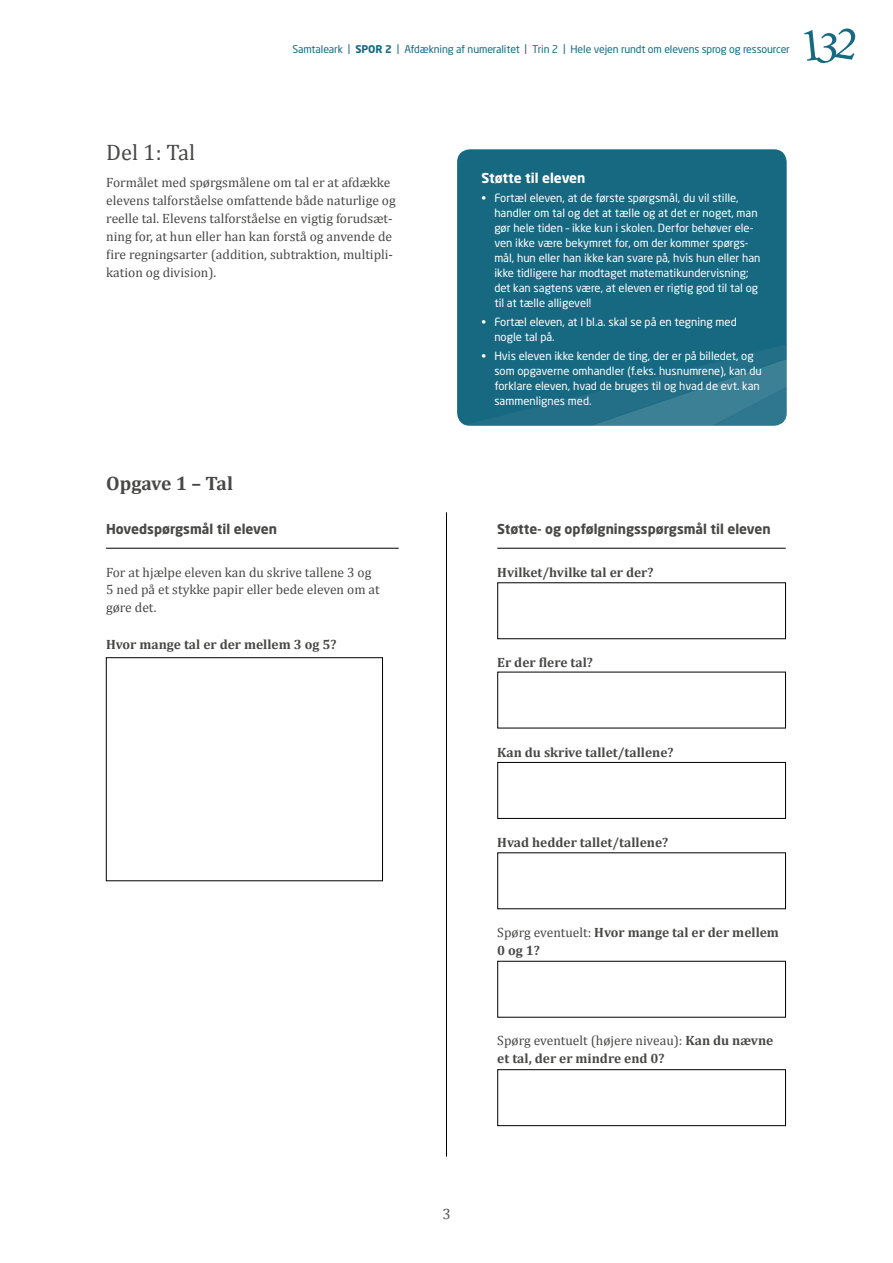
<style>
.page{position:relative;width:893px;height:1263px;background:#fff}
.page>*{position:absolute;margin:0;border:0;box-sizing:border-box;transform-origin:0 0}
.Underrubrik{font:22.5px "Cambria";color:#484847}
.Børdtekst_-_Samtalea{font:700 19.5px "Cambria";letter-spacing:-.01em;color:#484847}
.t1{font:15px "Cambria";color:#565655}
.Børdtekst_-_Samtalea-2{font:13.5px/18px "Cambria";color:#484847}
.Børdtekst_-_Samtalea-3{font:700 13.5px/18px "Cambria";color:#484847}
.Boks__Overskrift{font:700 13.5px "Neo Sans Std";color:#484847}
.Boks__Overskrift-2{font:700 13.5px "Neo Sans Std";color:#fff}
.t2{font:11.25px/15px "Neo Sans Std";color:#fff}
.t3{font:10.5px "Neo Sans Std";letter-spacing:-.01em;color:#176982}
.s1{font-weight:700}
.s2{font-weight:400}
</style>
<div class="page">
<svg style="left:804px;top:28px;width:52px;height:36px"></svg>
<div style="left:497px;top:762px;width:289px;height:57px;border:1px solid #000"></div>
<div style="left:497px;top:1069px;width:289px;height:57px;border:1px solid #000"></div>
<div style="left:106px;top:657px;width:277px;height:224px;border:1px solid #000"></div>
<div style="left:457px;top:149px;width:330px;height:277px;background:#176982;border-radius:13px"></div>
<svg style="left:457px;top:306px;width:330px;height:120px"></svg>
<hr style="left:106px;top:548px;width:293px;height:1px;background:#000">
<hr style="left:497px;top:548px;width:289px;height:1px;background:#000">
<hr style="left:446px;top:512px;width:1px;height:645px;background:#000">
<p class="t3" style="left:293px;top:42px;width:499px">Samtaleark | <span class="s1">SPOR 2</span> | Afdækning af numeralitet | Trin 2 | Hele vejen rundt om elevens sprog og ressourcer</p>
<p class="Underrubrik" style="left:106px;top:140px;width:90px">Del 1: Tal</p>
<p class="Børdtekst_-_Samtalea-2" style="left:106px;top:173px;width:291px">Formålet med spørgsmålene om tal er at afdække elevens talforståelse omfattende både naturlige og reelle tal. Elevens talforståelse en vigtig forudsæt&shy;ning for, at hun eller han kan forstå og anvende de fire regningsarter (addition, subtraktion, multipli&shy;kation og division).</p>
<p class="Boks__Overskrift-2" style="left:482px;top:169px;width:105px">Støtte til eleven</p>
<p class="t2" style="left:494px;top:190px;width:268px;text-indent:-13px">• Fortæl eleven, at de første spørgsmål, du vil stille, handler om tal og det at tælle og at det er noget, man gør hele tiden – ikke kun i skolen. Derfor behøver ele&shy;ven ikke være bekymret for, om der kommer spørgs&shy;mål, hun eller han ikke kan svare på, hvis hun eller han ikke tidligere har modtaget matematikundervisning; det kan sagtens være, at eleven er rigtig god til tal og til at tælle alligevel!</p>
<p class="t2" style="left:494px;top:314px;width:244px;text-indent:-13px">• Fortæl eleven, at I bl.a. skal se på en tegning med nogle tal på.</p>
<p class="t2" style="left:494px;top:348px;width:269px;text-indent:-13px">• Hvis eleven ikke kender de ting, der er på billedet, og som opgaverne omhandler (f.eks. husnumrene), kan du forklare eleven, hvad de bruges til og hvad de evt. kan sammenlignes med.</p>
<p class="Børdtekst_-_Samtalea" style="left:106px;top:470px;width:128px">Opgave 1 – Tal</p>
<p class="Boks__Overskrift" style="left:106px;top:520px;width:172px">Hovedspørgsmål til eleven</p>
<p class="Boks__Overskrift" style="left:497px;top:520px;width:275px">Støtte- og opfølgningsspørgsmål til eleven</p>
<p class="Børdtekst_-_Samtalea-2" style="left:106px;top:563px;width:275px">For at hjælpe eleven kan du skrive tallene 3 og<br>5 ned på et stykke papir eller bede eleven om at gøre det.</p>
<p class="Børdtekst_-_Samtalea-3" style="left:106px;top:634px;width:232px">Hvor mange tal er der mellem 3 og 5?</p>
<p class="Børdtekst_-_Samtalea-3" style="left:497px;top:562px;width:158px">Hvilket/hvilke tal er der?</p>
<p class="Børdtekst_-_Samtalea-3" style="left:497px;top:652px;width:97px">Er der flere tal?</p>
<p class="Børdtekst_-_Samtalea-3" style="left:497px;top:742px;width:178px">Kan du skrive tallet/tallene?</p>
<p class="Børdtekst_-_Samtalea-3" style="left:497px;top:832px;width:173px">Hvad hedder tallet/tallene?</p>
<p class="Børdtekst_-_Samtalea-3" style="left:497px;top:922px;width:283px"><span class="s2">Spørg eventuelt:</span> Hvor mange tal er der mellem<br>0 og 1?</p>
<p class="Børdtekst_-_Samtalea-3" style="left:497px;top:1030px;width:278px"><span class="s2">Spørg eventuelt (højere niveau):</span> Kan du nævne et tal, der er mindre end 0?</p>
<h3 class="t1" style="left:442px;top:1205px;width:10px">3</h3>
</div>
